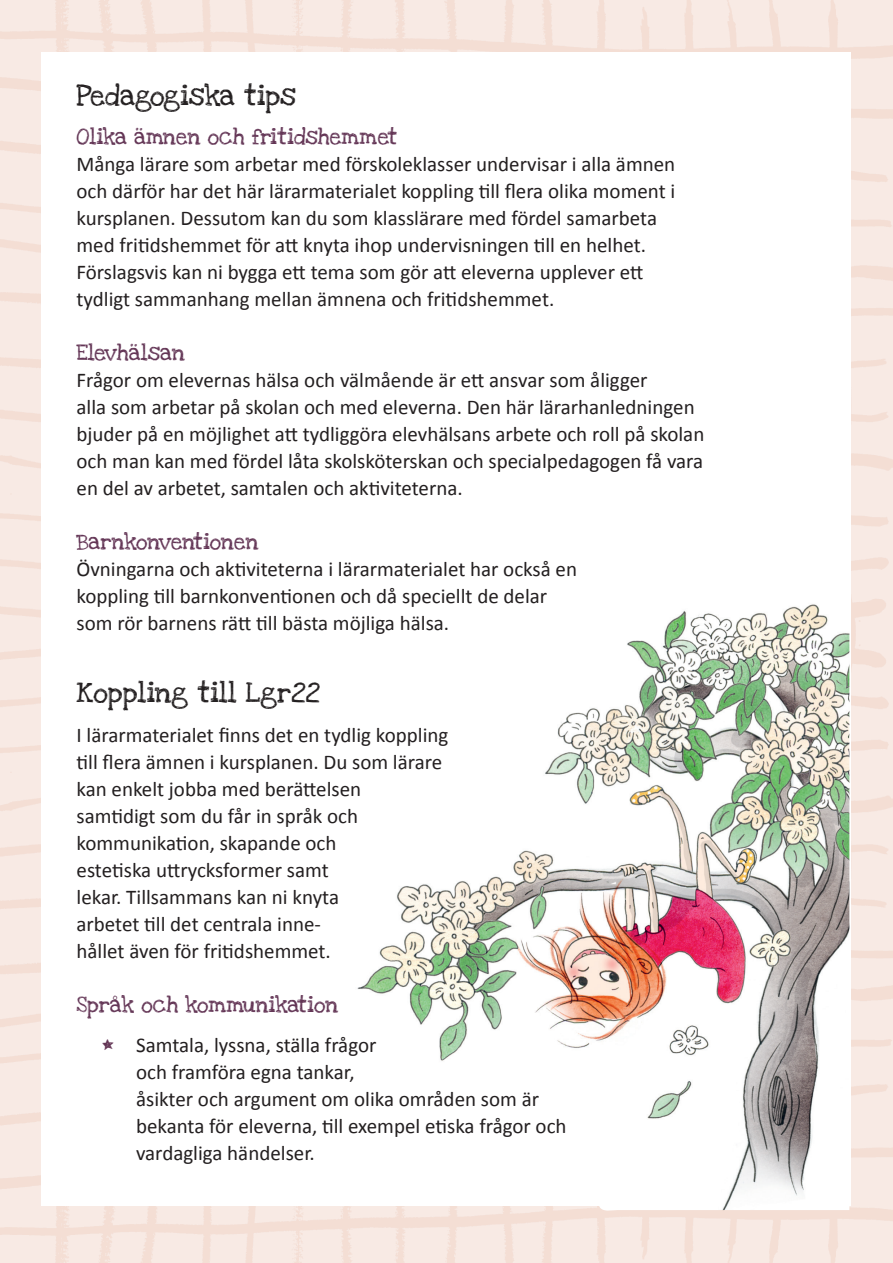
<style>
.page{position:relative;width:893px;height:1263px;background:#fff}
.page>*{position:absolute;margin:0;border:0;box-sizing:border-box;transform-origin:0 0}
.Brödtext_komp{font:21px/27px "Calibri";color:#231f20}
.Rubrik{font:21px "Love Ya Like A Sister";color:#231f20}
.Underrubrik_burgundy{font:16.5px "Love Ya Like A Sister";color:#633555}
.s1{font-family:"Love Ya Like A Sister";font-size:15px;color:#633555}
</style>
<div class="page">
<img style="left:0;top:0;width:893px;height:1263px">
<div style="left:42px;top:52px;width:809px;height:1153px;background:#fff"></div>
<img style="left:0;top:0;width:123px;height:1245px">
<img style="left:339px;top:604px;width:511px;height:608px">
<p class="Rubrik" style="left:77px;top:78px;width:221px">Pedagogiska tips</p>
<p class="Underrubrik_burgundy" style="left:77px;top:123px;width:323px">Olika ämnen och fritidshemmet</p>
<p class="Brödtext_komp" style="left:77px;top:150px;width:600px">Många lärare som arbetar med förskoleklasser undervisar i alla ämnen och därför har det här lärarmaterialet koppling till flera olika moment i kursplanen. Dessutom kan du som klasslärare med fördel samarbeta med fritidshemmet för att knyta ihop undervisningen till en helhet.<br>Förslagsvis kan ni bygga ett tema som gör att eleverna upplever ett tydligt sammanhang mellan ämnena och fritidshemmet.</p>
<p class="Underrubrik_burgundy" style="left:77px;top:339px;width:110px">Elevhälsan</p>
<p class="Brödtext_komp" style="left:77px;top:366px;width:629px">Frågor om elevernas hälsa och välmående är ett ansvar som åligger<br>alla som arbetar på skolan och med eleverna. Den här lärarhanledningen bjuder på en möjlighet att tydliggöra elevhälsans arbete och roll på skolan och man kan med fördel låta skolsköterskan och specialpedagogen få vara en del av arbetet, samtalen och aktiviteterna.</p>
<p class="Underrubrik_burgundy" style="left:77px;top:528px;width:184px">Barnkonventionen</p>
<p class="Brödtext_komp" style="left:77px;top:555px;width:502px">Övningarna och aktiviteterna i lärarmaterialet har också en koppling till barnkonventionen och då speciellt de delar som rör barnens rätt till bästa möjliga hälsa.</p>
<p class="Rubrik" style="left:77px;top:675px;width:245px">Koppling till Lgr22</p>
<p class="Brödtext_komp" style="left:77px;top:721px;width:373px">I lärarmaterialet finns det en tydlig koppling till flera ämnen i kursplanen. Du som lärare kan enkelt jobba med berättelsen<br>samtidigt som du får in språk och kommunikation, skapande och<br>estetiska uttrycksformer samt<br>lekar. Tillsammans kan ni knyta<br>arbetet till det centrala inne-<br>hållet även för fritidshemmet.</p>
<p class="Underrubrik_burgundy" style="left:77px;top:991px;width:263px">Språk och kommunikation</p>
<p class="Brödtext_komp" style="left:136px;top:1030px;width:432px;text-indent:-34px"><span class="s1">*</span> Samtala, lyssna, ställa frågor<br>och framföra egna tankar,<br>åsikter och argument om olika områden som är bekanta för eleverna, till exempel etiska frågor och vardagliga händelser.</p>
</div>
